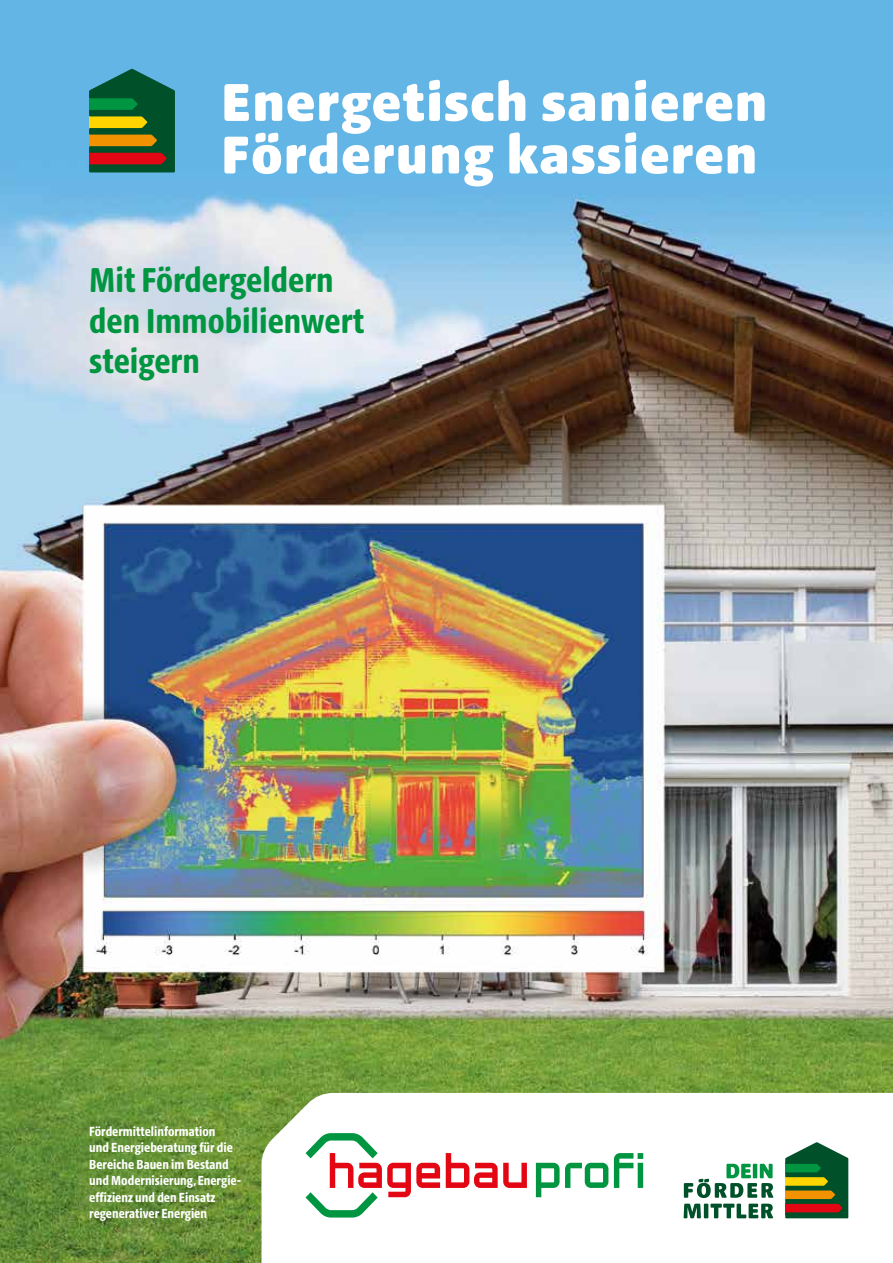
<style>
.page{position:relative;width:893px;height:1263px;background:#fff}
.page>*{position:absolute;margin:0;border:0;box-sizing:border-box;transform-origin:0 0}
.t1{font:900 57.75px/52.7px "Hagebau";letter-spacing:.03em;color:#fff}
.t2{font:700 37.5px/40.5px "Hagebau Condensed";color:#009641}
.t3{font:700 14.25px/16.5px "Hagebau Condensed";color:#fff}
</style>
<div class="page">
<img style="left:0;top:0;width:893px;height:1263px">
<svg style="left:89px;top:69px;width:86px;height:103px;background:#486735"></svg>
<svg style="left:261px;top:1093px;width:632px;height:170px"></svg>
<svg style="left:294px;top:1126px;width:361px;height:99px"></svg>
<svg style="left:684px;top:1164px;width:89px;height:54px"></svg>
<svg style="left:785px;top:1142px;width:63px;height:76px;background:#596f39"></svg>
<h1 class="t1" style="left:222px;top:75px;width:547px">Energetisch sanieren<br>Förderung kassieren</h1>
<h2 class="t2" style="left:89px;top:259px;width:277px">Mit Fördergeldern den Immobilienwert steigern</h2>
<p class="t3" style="left:89px;top:1123px;width:153px">Fördermittelinformation<br>und Energieberatung für die<br>Bereiche Bauen im Bestand und Modernisierung, Energie&shy;effizienz und den Einsatz regenerativer Energien</p>
</div>
